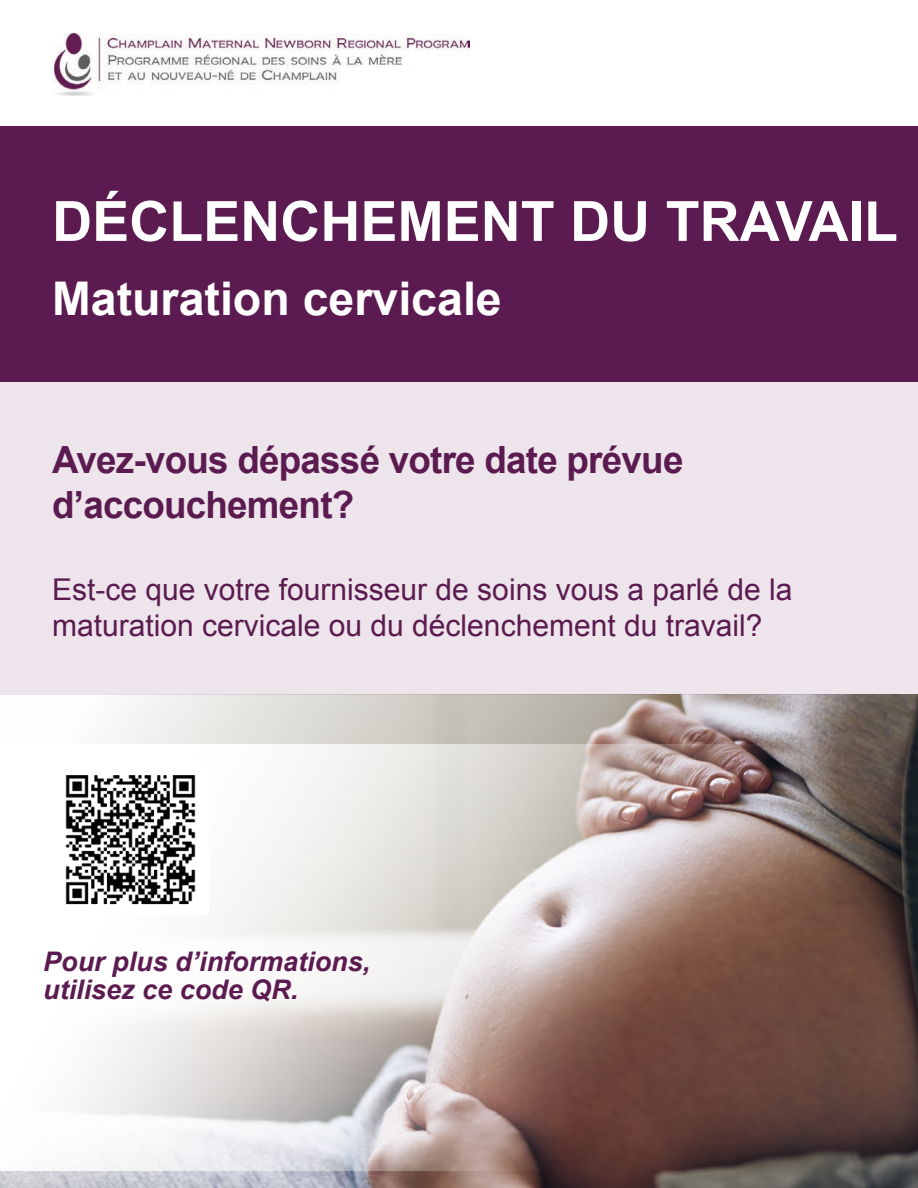
<style>
.page{position:relative;width:918px;height:1188px;background:#fff}
.page>*{position:absolute;margin:0;border:0;box-sizing:border-box;transform-origin:0 0}
.t1{font:700 55.5px "Arial";color:#fff}
.t2{font:700 46.5px "Arial";color:#fff}
.t3{font:700 37.5px/45px "Arial";letter-spacing:-.02em;color:#5c1b50}
.t4{font:30px/36px "Arial";color:#5c1b50}
.t5{font:italic 700 27px "Arial";color:#5c1b50}
</style>
<div class="page">
<img style="left:0;top:695px;width:918px;height:493px">
<svg style="left:0;top:744px;width:918px;height:427px"></svg>
<div style="left:0;top:357px;width:918px;height:338px;background:#ede5eb"></div>
<div style="left:0;top:126px;width:918px;height:256px;background:#5c1b50"></div>
<img style="left:52px;top:34px;width:418px;height:62px">
<img style="left:52px;top:764px;width:156px;height:150px">
<p class="t1" style="left:52px;top:185px;width:847px">DÉCLENCHEMENT DU TRAVAIL</p>
<p class="t2" style="left:52px;top:268px;width:451px">Maturation cervicale</p>
<p class="t3" style="left:52px;top:439px;width:633px">Avez-vous dépassé votre date prévue d’accouchement?</p>
<p class="t4" style="left:52px;top:571px;width:742px">Est-ce que votre fournisseur de soins vous a parlé de la maturation cervicale ou du déclenchement du travail?</p>
<p class="t5" style="left:43px;top:944px;width:329px">Pour plus d’informations,</p>
<p class="t5" style="left:43px;top:972px;width:257px">utilisez ce code QR.</p>
</div>
